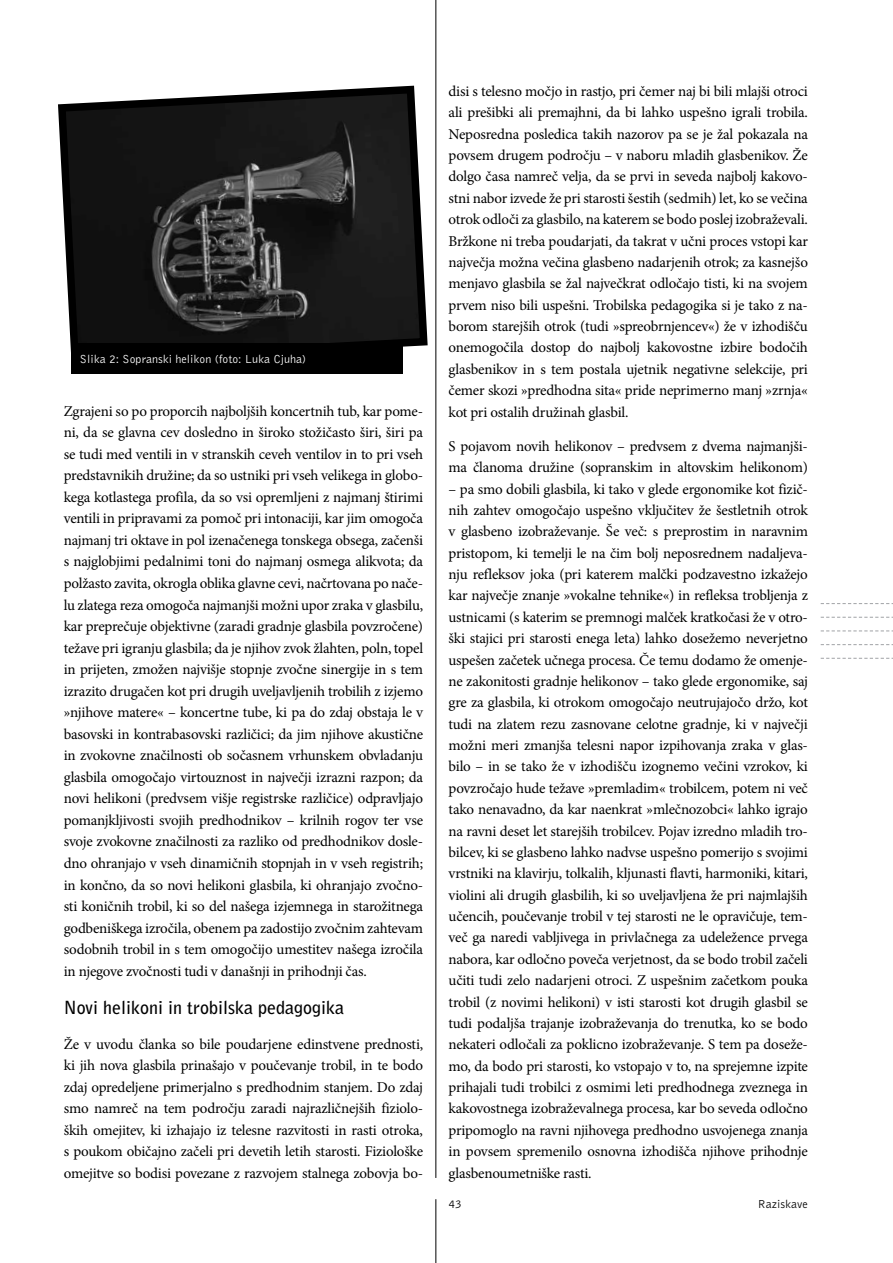
<style>
.page{position:relative;width:893px;height:1263px;background:#fff}
.page>*{position:absolute;margin:0;border:0;box-sizing:border-box;transform-origin:0 0}
.t1{font:700 18px "Bell Gothic Std";color:#000}
.t2{font:15px/21.3px "Minion Pro";letter-spacing:-.015em;color:#000;text-align:justify}
.t3{font:12px "Bell Gothic BT";color:#fff}
.t4{font:12px "Bell Gothic BT";color:#000}
</style>
<div class="page">
<hr style="left:0;top:0;width:1px;height:1263px;background:#e6e7e8">
<hr style="left:436px;top:0;width:1px;height:1178px;background:#000">
<svg style="left:821px;top:603px;width:72px;height:1px"></svg>
<svg style="left:821px;top:617px;width:72px;height:1px"></svg>
<svg style="left:821px;top:630px;width:72px;height:1px"></svg>
<svg style="left:821px;top:644px;width:72px;height:1px"></svg>
<svg style="left:821px;top:658px;width:72px;height:1px"></svg>
<svg style="left:58px;top:85px;width:370px;height:267px;background:#2f2f2f"></svg>
<div style="left:71px;top:343px;width:332px;height:30px;background:#000"></div>
<hr style="left:436px;top:1199px;width:1px;height:64px;background:#000">
<p class="t3" style="left:80px;top:351px;width:228px">Slika 2: Sopranski helikon (foto: Luka Cjuha)</p>
<p class="t2" style="left:64px;top:400px;width:361px">Zgrajeni so po proporcih najboljših koncertnih tub, kar pome&shy;ni, da se glavna cev dosledno in široko stožičasto širi, širi pa se tudi med ventili in v stranskih ceveh ventilov in to pri vseh predstavnikih družine; da so ustniki pri vseh velikega in globo&shy;kega kotlastega profila, da so vsi opremljeni z najmanj štirimi ventili in pripravami za pomoč pri intonaciji, kar jim omogoča najmanj tri oktave in pol izenačenega tonskega obsega, začenši s najglobjimi pedalnimi toni do najmanj osmega alikvota; da polžasto zavita, okrogla oblika glavne cevi, načrtovana po nače&shy;lu zlatega reza omogoča najmanjši možni upor zraka v glasbilu, kar preprečuje objektivne (zaradi gradnje glasbila povzročene) težave pri igranju glasbila; da je njihov zvok žlahten, poln, topel in prijeten, zmožen najvišje stopnje zvočne sinergije in s tem izrazito drugačen kot pri drugih uveljavljenih trobilih z izjemo »njihove matere« – koncertne tube, ki pa do zdaj obstaja le v basovski in kontrabasovski različici; da jim njihove akustične in zvokovne značilnosti ob sočasnem vrhunskem obvladanju glasbila omogočajo virtouznost in največji izrazni razpon; da novi helikoni (predvsem višje registrske različice) odpravljajo pomanjkljivosti svojih predhodnikov – krilnih rogov ter vse svoje zvokovne značilnosti za razliko od predhodnikov dosle&shy;dno ohranjajo v vseh dinamičnih stopnjah in v vseh registrih; in končno, da so novi helikoni glasbila, ki ohranjajo zvočno&shy;sti koničnih trobil, ki so del našega izjemnega in starožitnega godbeniškega izročila, obenem pa zadostijo zvočnim zahtevam sodobnih trobil in s tem omogočijo umestitev našega izročila in njegove zvočnosti tudi v današnji in prihodnji čas.</p>
<p class="t1" style="left:64px;top:997px;width:282px">Novi helikoni in trobilska pedagogika</p>
<p class="t2" style="left:64px;top:1033px;width:361px">Že v uvodu članka so bile poudarjene edinstvene prednosti, ki jih nova glasbila prinašajo v poučevanje trobil, in te bodo zdaj opredeljene primerjalno s predhodnim stanjem. Do zdaj smo namreč na tem področju zaradi najrazličnejših fiziolo&shy;ških omejitev, ki izhajajo iz telesne razvitosti in rasti otroka, s poukom običajno začeli pri devetih letih starosti. Fiziološke omejitve so bodisi povezane z razvojem stalnega zobovja bo-</p>
<p class="t2" style="left:449px;top:81px;width:361px">disi s telesno močjo in rastjo, pri čemer naj bi bili mlajši otroci ali prešibki ali premajhni, da bi lahko uspešno igrali trobila.<br>Neposredna posledica takih nazorov pa se je žal pokazala na povsem drugem področju – v naboru mladih glasbenikov. Že dolgo časa namreč velja, da se prvi in seveda najbolj kakovo&shy;stni nabor izvede že pri starosti šestih (sedmih) let, ko se večina otrok odloči za glasbilo, na katerem se bodo poslej izobraževali.<br>Bržkone ni treba poudarjati, da takrat v učni proces vstopi kar največja možna večina glasbeno nadarjenih otrok; za kasnejšo menjavo glasbila se žal največkrat odločajo tisti, ki na svojem prvem niso bili uspešni. Trobilska pedagogika si je tako z na&shy;borom starejših otrok (tudi »spreobrnjencev«) že v izhodišču onemogočila dostop do najbolj kakovostne izbire bodočih glasbenikov in s tem postala ujetnik negativne selekcije, pri čemer skozi »predhodna sita« pride neprimerno manj »zrnja« kot pri ostalih družinah glasbil.</p>
<p class="t2" style="left:449px;top:435px;width:361px">S pojavom novih helikonov – predvsem z dvema najmanjši&shy;ma članoma družine (sopranskim in altovskim helikonom)</p>
<p class="t2" style="left:449px;top:478px;width:361px">– pa smo dobili glasbila, ki tako v glede ergonomike kot fizič&shy;nih zahtev omogočajo uspešno vključitev že šestletnih otrok v glasbeno izobraževanje. Še več: s preprostim in naravnim pristopom, ki temelji le na čim bolj neposrednem nadaljeva&shy;nju refleksov joka (pri katerem malčki podzavestno izkažejo kar največje znanje »vokalne tehnike«) in refleksa trobljenja z ustnicami (s katerim se premnogi malček kratkočasi že v otro&shy;ški stajici pri starosti enega leta) lahko dosežemo neverjetno uspešen začetek učnega procesa. Če temu dodamo že omenje&shy;ne zakonitosti gradnje helikonov – tako glede ergonomike, saj gre za glasbila, ki otrokom omogočajo neutrujajočo držo, kot tudi na zlatem rezu zasnovane celotne gradnje, ki v največji možni meri zmanjša telesni napor izpihovanja zraka v glas&shy;bilo – in se tako že v izhodišču izognemo večini vzrokov, ki povzročajo hude težave »premladim« trobilcem, potem ni več tako nenavadno, da kar naenkrat »mlečnozobci« lahko igrajo na ravni deset let starejših trobilcev. Pojav izredno mladih tro&shy;bilcev, ki se glasbeno lahko nadvse uspešno pomerijo s svojimi vrstniki na klavirju, tolkalih, kljunasti flavti, harmoniki, kitari, violini ali drugih glasbilih, ki so uveljavljena že pri najmlajših učencih, poučevanje trobil v tej starosti ne le opravičuje, tem&shy;več ga naredi vabljivega in privlačnega za udeležence prvega nabora, kar odločno poveča verjetnost, da se bodo trobil začeli učiti tudi zelo nadarjeni otroci. Z uspešnim začetkom pouka trobil (z novimi helikoni) v isti starosti kot drugih glasbil se tudi podaljša trajanje izobraževanja do trenutka, ko se bodo nekateri odločali za poklicno izobraževanje. S tem pa doseže&shy;mo, da bodo pri starosti, ko vstopajo v to, na sprejemne izpite prihajali tudi trobilci z osmimi leti predhodnega zveznega in kakovostnega izobraževalnega procesa, kar bo seveda odločno pripomoglo na ravni njihovega predhodno usvojenega znanja in povsem spremenilo osnovna izhodišča njihove prihodnje glasbenoumetniške rasti.</p>
<p class="t4" style="left:449px;top:1196px;width:15px">43</p>
<p class="t4" style="left:758px;top:1196px;width:51px">Raziskave</p>
</div>
